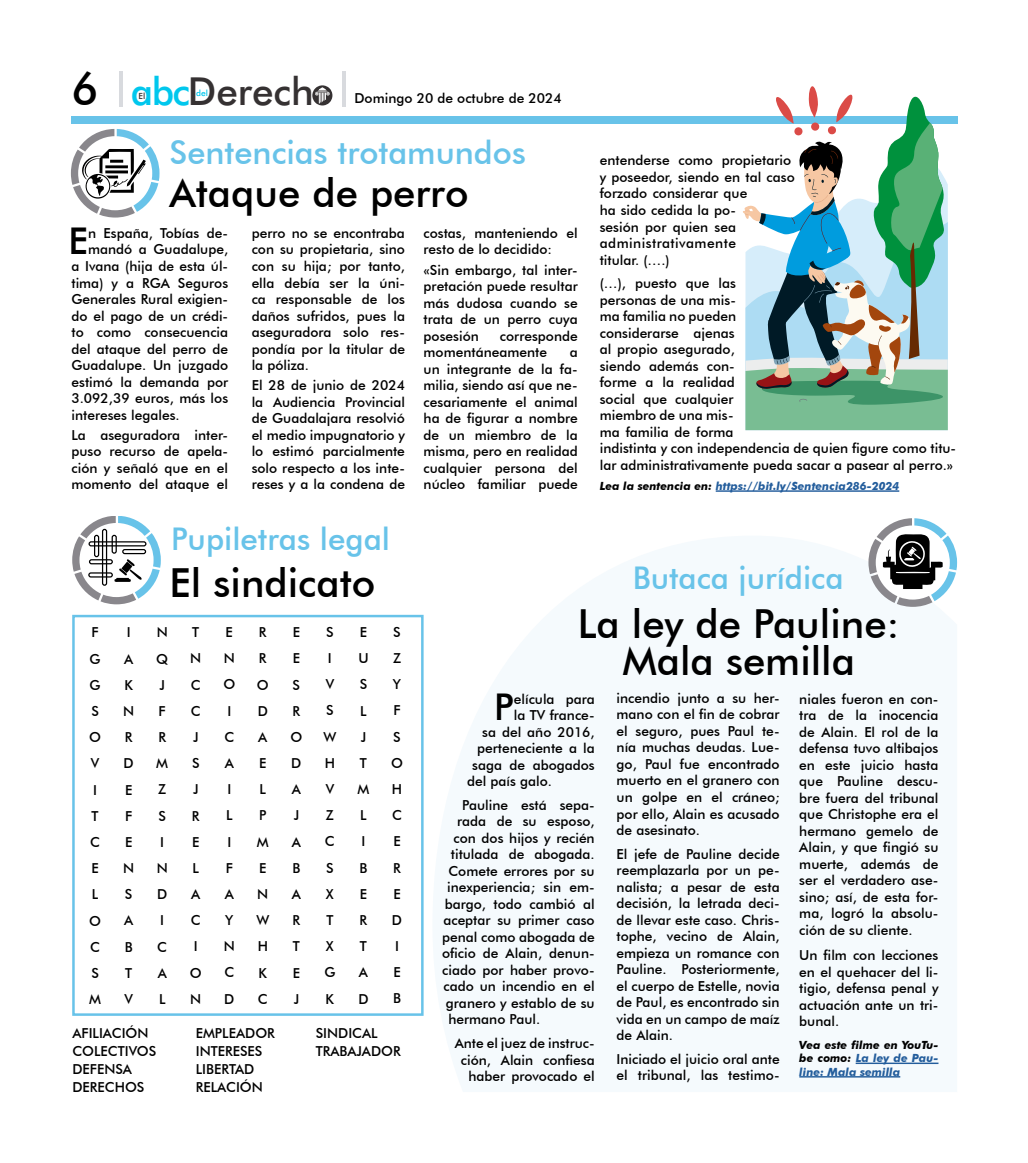
<style>
.page{position:relative;width:1028px;height:1163px;background:#fff}
.page>*{position:absolute;margin:0;border:0;box-sizing:border-box;transform-origin:0 0}
.t1{font:500 40px/37.5px "Futura BT";color:#000;text-align:center}
.t2{font:500 38.62px "Futura BT";color:#353132}
.t3{font:500 36.88px "Futura BT";color:#000}
.t4{font:500 32.5px "Futura BT";color:#68c3e9}
.t5{font:500 31.25px "Futura BT";color:#68c3e9}
.t6{font:500 13.75px/26.1px "Futura BT";color:#000}
.t7{font:italic 700 11.25px/13.5px "Futura BT";color:#000;text-align:justify}
.t8{font:italic 700 11.25px "Futura BT";color:#235d9c}
.t9{font:500 8.5px "Futura BT";color:#00c7ed}
.t10{font:500 8.5px "Futura BT";color:#353132}
.s1{font-size:45px;color:#000}
.s2{color:#00c7ed}
.s3{color:#000}
.s4{color:#235d9c}
</style>
<div class="page">
<div style="left:71px;top:116px;width:886px;height:8px;background:#68c3e9"></div>
<hr style="left:120px;top:71px;width:3px;height:35px;background:#d8dade">
<hr style="left:343px;top:71px;width:3px;height:35px;background:#d8dade">
<svg style="left:312px;top:85px;width:20px;height:20px"></svg>
<svg style="left:71px;top:129px;width:88px;height:88px"></svg>
<div style="left:72px;top:614px;width:351px;height:401px;border:2px solid #68c3e9"></div>
<svg style="left:72px;top:516px;width:89px;height:88px"></svg>
<div style="left:94px;top:534px;width:5px;height:23px;border:1px solid #000;border-radius:2px"></div>
<div style="left:88px;top:541px;width:58px;height:5px;border:1px solid #000;border-radius:2px"></div>
<div style="left:89px;top:559px;width:24px;height:5px;border:1px solid #000;border-radius:2px"></div>
<div style="left:102px;top:528px;width:5px;height:57px;border:1px solid #000;border-radius:2px"></div>
<div style="left:88px;top:572px;width:25px;height:5px;border:1px solid #000;border-radius:2px"></div>
<div style="left:112px;top:534px;width:5px;height:19px;border:1px solid #000;border-radius:2px"></div>
<div style="left:122px;top:549px;width:24px;height:5px;border:1px solid #000;border-radius:2px"></div>
<hr style="left:855px;top:1062px;width:83px;height:1px;background:#235d9c">
<hr style="left:799px;top:1075px;width:101px;height:2px;background:#235d9c">
<svg style="left:868px;top:518px;width:89px;height:88px"></svg>
<hr style="left:715px;top:490px;width:184px;height:1px;background:#235d9c">
<svg style="left:743px;top:86px;width:205px;height:344px"></svg>
<h2 class="t2" style="left:71px;top:68px;width:244px"><span class="s1">6</span> <span class="s2">abc</span>Derech</h2>
<p class="t10" style="left:138px;top:90px;width:8px">El</p>
<p class="t9" style="left:196px;top:88px;width:13px">del</p>
<p class="t6" style="left:354px;top:85px;width:209px">Domingo 20 de octubre de 2024</p>
<h3 class="t4" style="left:170px;top:132px;width:358px">Sentencias trotamundos</h3>
<h1 class="t1" style="left:169px;top:174px;width:301px">Ataque de perro</h1>
<h3 class="t3" style="left:68px;top:219px;width:21px">E</h3>
<p class="t6" style="left:88px;top:220px;width:142px">n España, Tobías de-</p>
<p class="t6" style="left:88px;top:236px;width:142px">mandó a Guadalupe,</p>
<p class="t6" style="left:71px;top:253px;width:158px">a Ivana (hija de esta úl-</p>
<p class="t6" style="left:71px;top:269px;width:158px">tima) y a RGA Seguros</p>
<p class="t6" style="left:71px;top:286px;width:158px">Generales Rural exigien-</p>
<p class="t6" style="left:71px;top:302px;width:158px">do el pago de un crédi-</p>
<p class="t6" style="left:71px;top:319px;width:158px">to como consecuencia</p>
<p class="t6" style="left:71px;top:335px;width:158px">del ataque del perro de</p>
<p class="t6" style="left:71px;top:352px;width:158px">Guadalupe. Un juzgado</p>
<p class="t6" style="left:71px;top:368px;width:158px">estimó la demanda por</p>
<p class="t6" style="left:71px;top:385px;width:158px">3.092,39 euros, más los</p>
<p class="t6" style="left:71px;top:401px;width:110px">intereses legales.</p>
<p class="t6" style="left:71px;top:426px;width:158px;line-height:16.5px;text-align:justify">La aseguradora inter&shy;puso recurso de apela&shy;ción y señaló que en el momento del ataque el</p>
<p class="t6" style="left:252px;top:225px;width:155px;line-height:16.5px;text-align:justify">perro no se encontraba con su propietaria, sino con su hija; por tanto, ella debía ser la úni&shy;ca responsable de los daños sufridos, pues la aseguradora solo res&shy;pondía por la titular de la póliza.</p>
<p class="t6" style="left:252px;top:377px;width:155px;line-height:16.5px;text-align:justify">El 28 de junio de 2024 la Audiencia Provincial de Guadalajara resolvió el medio impugnatorio y lo estimó parcialmente solo respecto a los inte&shy;reses y a la condena de</p>
<h3 class="t5" style="left:171px;top:520px;width:220px">Pupiletras legal</h3>
<p class="t6" style="left:423px;top:225px;width:156px;line-height:16.5px">costas, manteniendo el resto de lo decidido:</p>
<p class="t6" style="left:423px;top:261px;width:156px;line-height:16.5px;text-align:justify">«Sin embargo, tal inter&shy;pretación puede resultar más dudosa cuando se trata de un perro cuya posesión</p>
<p class="t6" style="left:423px;top:327px;width:156px;line-height:16.5px;text-indent:76px">corresponde momentáneamente</p>
<p class="t6" style="left:423px;top:344px;width:156px;line-height:16.5px;text-align:justify;text-indent:146px">a un integrante de la fa&shy;milia, siendo así que ne&shy;cesariamente el animal ha de figurar a nombre de un miembro de la misma, pero en realidad cualquier persona del núcleo familiar puede</p>
<p class="t6" style="left:600px;top:152px;width:196px;line-height:16.5px">entenderse como propietario y poseedor, siendo en tal caso forzado considerar que<br>ha sido cedida la po-<br>sesión por quien sea administrativamente<br>titular. (….)</p>
<p class="t6" style="left:600px;top:275px;width:358px;line-height:16.5px">(…), puesto que las<br>personas de una mis-<br>ma familia no pueden<br>considerarse ajenas<br>al propio asegurado,<br>siendo además con-<br>forme a la realidad<br>social que cualquier<br>miembro de una mis-<br>ma familia de forma<br>indistinta y con independencia de quien figure como titu&shy;lar administrativamente pueda sacar a pasear al perro.»</p>
<p class="t8" style="left:600px;top:479px;width:301px"><span class="s3">Lea la sentencia en:</span> https://bit.ly/Sentencia286-2024</p>
<h1 class="t1" style="left:170px;top:563px;width:207px">El sindicato</h1>
<p class="t6" style="left:323px;top:618px;width:14px;text-align:center">S<br>I<br>V<br>S<br>W<br>H<br>V<br>Z<br>C<br>S<br>X<br>T<br>X<br>G<br>K</p>
<p class="t6" style="left:391px;top:618px;width:13px">S<br>Z<br>Y<br>F<br>S<br>O<br>H<br>C<br>E<br>R<br>E<br>D<br>I<br>E<br>B</p>
<p class="t6" style="left:89px;top:619px;width:13px">F<br>G<br>G<br>S<br>O<br>V<br>I<br>T<br>C<br>E<br>L<br>O<br>C<br>S<br>M</p>
<p class="t6" style="left:123px;top:619px;width:13px">I<br>A<br>K<br>N<br>R<br>D<br>E<br>F<br>E<br>N<br>S<br>A<br>B<br>T<br>V</p>
<p class="t6" style="left:156px;top:619px;width:13px">N<br>Q<br>J<br>F<br>R<br>M<br>Z<br>S<br>I<br>N<br>D<br>I<br>C<br>A<br>L</p>
<p class="t6" style="left:190px;top:619px;width:13px">T<br>N<br>C<br>C<br>J<br>S<br>J<br>R<br>E<br>L<br>A<br>C<br>I<br>O<br>N</p>
<p class="t6" style="left:290px;top:619px;width:13px">E<br>E<br>S<br>R<br>O<br>D<br>A<br>J<br>A<br>B<br>A<br>R<br>T<br>E<br>J</p>
<p class="t6" style="left:223px;top:619px;width:13px">E<br>N<br>O<br>I<br>C<br>A<br>I<br>L<br>I<br>F<br>A<br>Y<br>N<br>C<br>D</p>
<p class="t6" style="left:357px;top:619px;width:13px">E<br>U<br>S<br>L<br>J<br>T<br>M<br>L<br>I<br>B<br>E<br>R<br>T<br>A<br>D</p>
<p class="t6" style="left:256px;top:619px;width:14px">R<br>R<br>O<br>D<br>A<br>E<br>L<br>P<br>M<br>E<br>N<br>W<br>H<br>K<br>C</p>
<p class="t6" style="left:72px;top:1023px;width:86px;line-height:18px">AFILIACIÓN<br>COLECTIVOS<br>DEFENSA<br>DERECHOS</p>
<p class="t6" style="left:196px;top:1023px;width:81px;line-height:18px">EMPLEADOR<br>INTERESES<br>LIBERTAD<br>RELACIÓN</p>
<p class="t6" style="left:316px;top:1023px;width:87px;line-height:18px">SINDICAL<br>TRABAJADOR</p>
<h3 class="t5" style="left:632px;top:559px;width:212px">Butaca jurídica</h3>
<h1 class="t1" style="left:577px;top:604px;width:323px">La ley de Pauline:<br>Mala semilla</h1>
<h3 class="t3" style="left:494px;top:684px;width:21px">P</h3>
<p class="t6" style="left:514px;top:685px;width:82px">elícula para</p>
<p class="t6" style="left:514px;top:702px;width:82px">la TV france-</p>
<p class="t6" style="left:482px;top:718px;width:114px">sa del año 2016,</p>
<p class="t6" style="left:477px;top:735px;width:119px">perteneciente a la</p>
<p class="t6" style="left:472px;top:751px;width:124px">saga de abogados</p>
<p class="t6" style="left:467px;top:768px;width:86px">del país galo.</p>
<p class="t6" style="left:462px;top:791px;width:134px">Pauline está sepa-</p>
<p class="t6" style="left:457px;top:808px;width:139px">rada de su esposo,</p>
<p class="t6" style="left:453px;top:824px;width:143px">con dos hijos y recién</p>
<p class="t6" style="left:451px;top:841px;width:145px">titulada de abogada.</p>
<p class="t6" style="left:448px;top:857px;width:148px">Comete errores por su</p>
<p class="t6" style="left:447px;top:874px;width:149px">inexperiencia; sin em-</p>
<p class="t6" style="left:444px;top:890px;width:151px">bargo, todo cambió al</p>
<p class="t6" style="left:443px;top:907px;width:153px">aceptar su primer caso</p>
<p class="t6" style="left:442px;top:923px;width:154px">penal como abogada de</p>
<p class="t6" style="left:442px;top:940px;width:154px">oficio de Alain, denun-</p>
<p class="t6" style="left:442px;top:956px;width:154px">ciado por haber provo-</p>
<p class="t6" style="left:443px;top:973px;width:153px">cado un incendio en el</p>
<p class="t6" style="left:446px;top:989px;width:150px">granero y establo de su</p>
<p class="t6" style="left:448px;top:1006px;width:93px">hermano Paul.</p>
<p class="t6" style="left:454px;top:1034px;width:142px;line-height:16.5px;text-align:right">Ante el juez de instruc&shy;ción, Alain confiesa haber provocado el</p>
<p class="t6" style="left:616px;top:689px;width:164px;line-height:16.5px;text-align:justify">incendio junto a su her&shy;mano con el fin de cobrar el seguro, pues Paul te&shy;nía muchas deudas. Lue&shy;go, Paul fue encontrado muerto en el granero con un golpe en el cráneo; por ello, Alain es acusado de asesinato.</p>
<p class="t6" style="left:616px;top:845px;width:164px;line-height:16.5px;text-align:justify">El jefe de Pauline decide reemplazarla por un pe&shy;nalista; a pesar de esta decisión, la letrada deci&shy;de llevar este caso. Chris&shy;tophe, vecino de Alain, empieza un romance con Pauline. Posteriormente, el cuerpo de Estelle, novia de Paul, es encontrado sin vida en un campo de maíz de Alain.</p>
<p class="t6" style="left:616px;top:1050px;width:164px;line-height:16.5px">Iniciado el juicio oral ante el tribunal, las testimo-</p>
<p class="t6" style="left:799px;top:690px;width:141px;line-height:16.5px;text-align:justify">niales fueron en con&shy;tra de la inocencia de Alain. El rol de la defensa tuvo altibajos en este juicio hasta que Pauline descu&shy;bre fuera del tribunal que Christophe era el hermano gemelo de Alain, y que fingió su muerte, además de ser el verdadero ase&shy;sino; así, de esta for&shy;ma, logró la absolu&shy;ción de su cliente.</p>
<p class="t6" style="left:799px;top:946px;width:141px;line-height:16.5px;text-align:justify">Un film con lecciones en el quehacer del li&shy;tigio, defensa penal y actuación ante un tri&shy;bunal.</p>
<p class="t7" style="left:799px;top:1037px;width:141px">Vea este filme en YouTu&shy;be como: <span class="s4">La ley de Pau&shy;line: Mala semilla</span></p>
</div>
